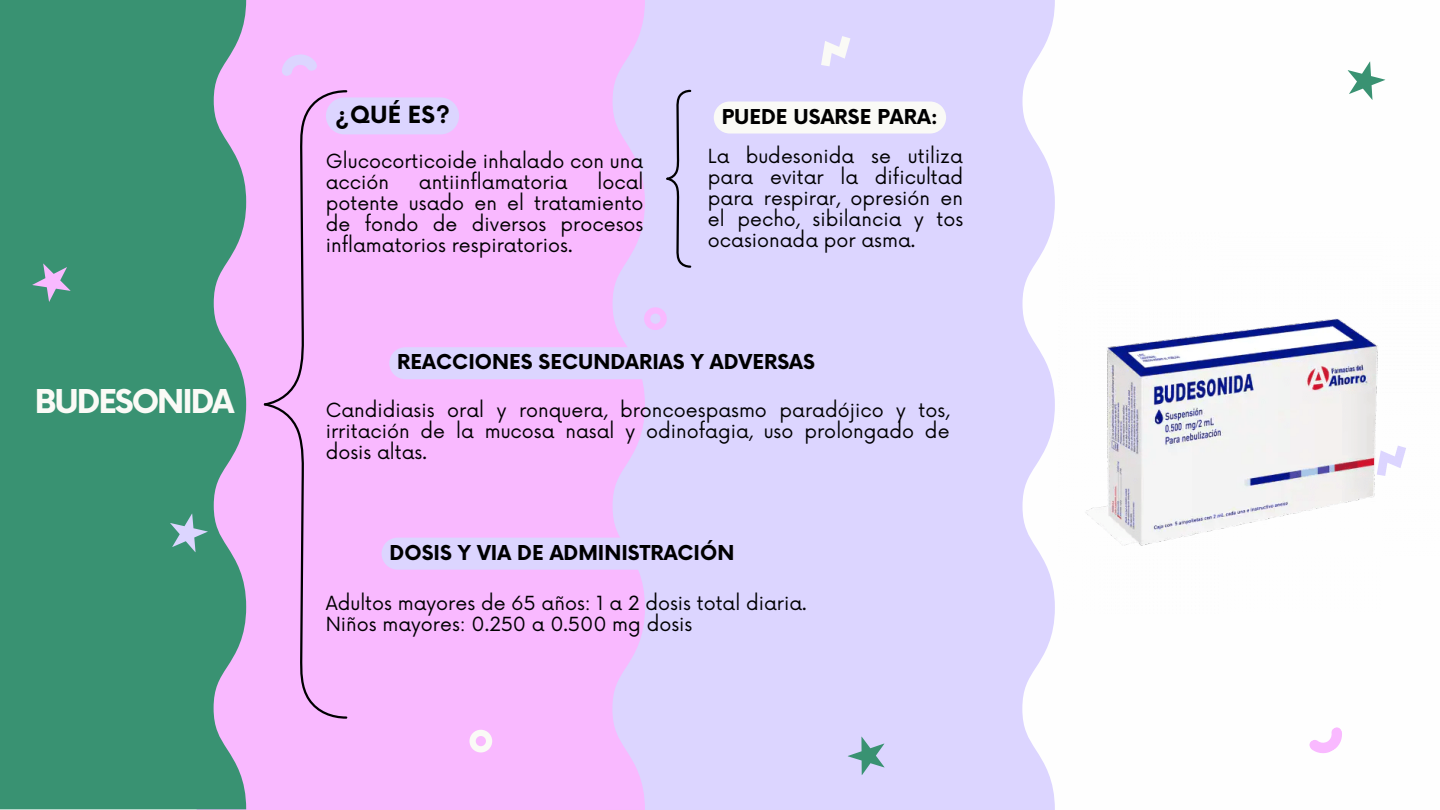
<style>
.page{position:relative;width:1440px;height:810px;background:#fff}
.page>*{position:absolute;margin:0;border:0;box-sizing:border-box;transform-origin:0 0}
.t1{font:700 32px "Now";letter-spacing:-.065em;color:#fafaf6}
.t2{font:700 23px "Now";color:#000}
.t3{font:700 20px "Now";color:#000}
.t4{font:19px/21px "Now";color:#000;text-align:justify}
</style>
<div class="page">
<div style="left:645px;top:0;width:410px;height:810px;background:#dcd5ff"></div>
<div style="left:197px;top:0;width:448px;height:810px;background:#f9b9ff"></div>
<div style="left:0;top:0;width:246px;height:809px;background:#399272"></div>
<div style="left:262px;top:89px;width:86px;height:631px;background:#f9b9ff"></div>
<svg style="left:665px;top:89px;width:27px;height:180px;background:#c7c1e7"></svg>
<svg style="left:27px;top:253px;width:54px;height:54px;background:#589889"></svg>
<svg style="left:165px;top:509px;width:46px;height:45px;background:#5ea192"></svg>
<svg style="left:1347px;top:61px;width:39px;height:39px"></svg>
<svg style="left:469px;top:730px;width:23px;height:22px"></svg>
<svg style="left:279px;top:51px;width:39px;height:26px"></svg>
<svg style="left:843px;top:728px;width:53px;height:53px;background:#c0c9e7"></svg>
<svg style="left:821px;top:36px;width:29px;height:30px"></svg>
<svg style="left:644px;top:307px;width:23px;height:23px"></svg>
<svg style="left:1309px;top:727px;width:33px;height:27px"></svg>
<img style="left:1085px;top:318px;width:321px;height:228px">
<div style="left:326px;top:97px;width:133px;height:37px;background:#dcd5ff;border-radius:18px"></div>
<div style="left:389px;top:347px;width:434px;height:32px;background:#dcd5ff;border-radius:16px"></div>
<div style="left:382px;top:538px;width:360px;height:32px;background:#dcd5ff;border-radius:16px"></div>
<div style="left:714px;top:102px;width:232px;height:32px;background:#fafaf6"></div>
<h1 class="t1" style="left:35px;top:385px;width:201px">BUDESONIDA</h1>
<p class="t2" style="left:335px;top:102px;width:116px">¿QUÉ ES?</p>
<p class="t4" style="left:326px;top:152px;width:319px">Glucocorticoide inhalado con una acción</p>
<p class="t4" style="left:326px;top:173px;width:319px;text-indent:272px">local potente usado en el tratamiento de fondo de diversos procesos inflamatorios respiratorios.</p>
<p class="t4" style="left:419px;top:173px;width:150px">antiinflamatoria</p>
<p class="t3" style="left:722px;top:106px;width:218px">PUEDE USARSE PARA:</p>
<p class="t4" style="left:708px;top:147px;width:257px">La budesonida se utiliza para evitar la dificultad para respirar, opresión en el pecho, sibilancia y tos ocasionada por asma.</p>
<p class="t3" style="left:397px;top:351px;width:419px">REACCIONES SECUNDARIAS Y ADVERSAS</p>
<p class="t4" style="left:326px;top:400px;width:625px">Candidiasis oral y ronquera, broncoespasmo paradójico y tos, irritación de la mucosa nasal y odinofagia, uso prolongado de dosis altas.</p>
<p class="t3" style="left:390px;top:542px;width:346px">DOSIS Y VIA DE ADMINISTRACIÓN</p>
<p class="t4" style="left:326px;top:594px;width:482px">Adultos mayores de 65 años: 1 a 2 dosis total diaria.<br>Niños mayores: 0.250 a 0.500 mg dosis</p>
</div>
